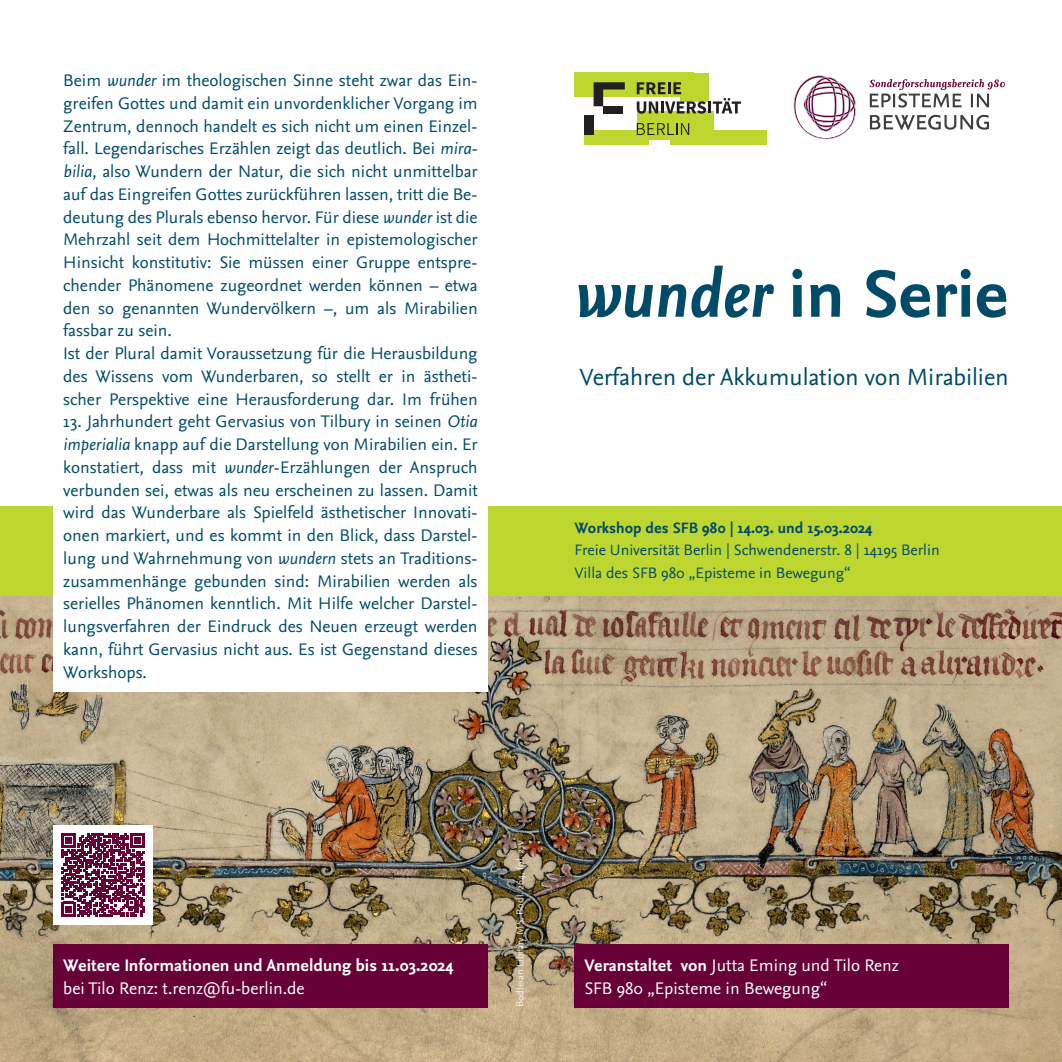
<style>
.page{position:relative;width:1062px;height:1062px;background:#fff}
.page>*{position:absolute;margin:0;border:0;box-sizing:border-box;transform-origin:0 0}
.t1{font:700 70px "Nexus Sans Pro";color:#014b68}
.t2{font:24.5px "Nexus Sans Pro";letter-spacing:-.005em;color:#014b68}
.t3{font:17.5px/22.8px "Nexus Sans Pro";color:#014b68}
.t4{font:17.5px/22.8px "Nexus Sans Pro";color:#fff}
.t5{font:700 17.5px "Nexus Sans Pro";color:#fff}
.t6{font:15.75px/22.8px "Nexus Sans Pro";color:#014b68}
.t7{font:700 15.75px "Nexus Sans Pro";color:#014b68}
.t8{font:10.5px "Nexus Sans Pro";color:#fff}
.s1{font-style:italic}
.s2{font-weight:700}
</style>
<div class="page">
<img style="left:0;top:596px;width:1062px;height:466px">
<svg style="left:793px;top:75px;width:62px;height:64px"></svg>
<svg style="left:870px;top:115px;width:119px;height:15px"></svg>
<svg style="left:869px;top:79px;width:135px;height:29px"></svg>
<div style="left:53px;top:944px;width:434px;height:63px;background:#680038"></div>
<div style="left:574px;top:944px;width:434px;height:63px;background:#680038"></div>
<div style="left:0;top:506px;width:1062px;height:90px;background:#bed630"></div>
<div style="left:574px;top:73px;width:77px;height:24px;background:#bed630"></div>
<div style="left:617px;top:73px;width:77px;height:24px;background:#bed630"></div>
<div style="left:680px;top:73px;width:28px;height:28px;background:#bed630"></div>
<div style="left:584px;top:130px;width:64px;height:15px;background:#bed630"></div>
<div style="left:637px;top:111px;width:76px;height:29px;background:#bed630"></div>
<div style="left:670px;top:130px;width:77px;height:15px;background:#bed630"></div>
<div style="left:680px;top:130px;width:86px;height:15px;background:#bed630"></div>
<svg style="left:593px;top:82px;width:32px;height:24px"></svg>
<div style="left:603px;top:106px;width:19px;height:7px;background:#231f20"></div>
<div style="left:584px;top:116px;width:9px;height:19px;background:#231f20"></div>
<svg style="left:637px;top:82px;width:104px;height:32px"></svg>
<svg style="left:637px;top:123px;width:52px;height:12px"></svg>
<div style="left:53px;top:73px;width:434px;height:619px;background:#fff"></div>
<div style="left:53px;top:825px;width:100px;height:99px;background:#fff"></div>
<svg style="left:61px;top:833px;width:83px;height:83px"></svg>
<p class="t3" style="left:63px;top:68px;width:416px">Beim <span class="s1">wunder</span> im theologischen Sinne steht zwar das Ein&shy;greifen Gottes und damit ein unvordenklicher Vorgang im Zentrum, dennoch handelt es sich nicht um einen Einzel&shy;fall. Legendarisches Erzählen zeigt das deutlich. Bei <span class="s1">mira&shy;bilia</span>, also Wundern der Natur, die sich nicht unmittelbar auf das Eingreifen Gottes zurückführen lassen, tritt die Be&shy;deutung des Plurals ebenso hervor. Für diese <span class="s1">wunder</span> ist die Mehrzahl seit dem Hochmittelalter in epistemologischer Hinsicht konstitutiv: Sie müssen einer Gruppe entspre&shy;chender Phänomene zugeordnet werden können – etwa den so genannten Wundervölkern –, um als Mirabilien fassbar zu sein.<br>Ist der Plural damit Voraussetzung für die Herausbildung des Wissens vom Wunderbaren, so stellt er in ästheti&shy;scher Perspektive eine Herausforderung dar. Im frühen</p>
<p class="t3" style="left:63px;top:409px;width:416px;text-align:justify">13. Jahrhundert geht Gervasius von Tilbury in seinen <span class="s1">Otia imperialia</span> knapp auf die Darstellung von Mirabilien ein. Er konstatiert, dass mit <span class="s1">wunder</span>-Erzählungen der Anspruch verbunden sei, etwas als neu erscheinen zu lassen. Damit wird das Wunderbare als Spielfeld ästhetischer Innovati&shy;onen markiert, und es kommt in den Blick, dass Darstel&shy;lung und Wahrnehmung von <span class="s1">wundern</span> stets an Traditions&shy;zusammenhänge gebunden sind: Mirabilien werden als serielles Phänomen kenntlich. Mit Hilfe welcher Darstel&shy;lungsverfahren der Eindruck des Neuen erzeugt werden kann, führt Gervasius nicht aus. Es ist Gegenstand dieses Workshops.</p>
<h1 class="t1" style="left:574px;top:241px;width:436px"><span class="s1">wunder</span> in Serie</h1>
<h2 class="t2" style="left:579px;top:358px;width:431px">Verfahren der Akkumulation von Mirabilien</h2>
<p class="t7" style="left:574px;top:516px;width:300px">Workshop des SFB 980 | 14.03. und 15.03.2024</p>
<p class="t6" style="left:574px;top:538px;width:367px">Freie Universität Berlin | Schwendenerstr. 8 | 14195 Berlin<br>Villa des SFB 980 „Episteme in Bewegung“</p>
<p class="t5" style="left:63px;top:952px;width:392px">Weitere Informationen und Anmeldung bis 11.03.2024</p>
<p class="t4" style="left:63px;top:975px;width:243px">bei Tilo Renz: t.renz@fu-berlin.de</p>
<p class="t8" style="left:512px;top:1007px;width:168px;rotate:-90deg">Bodleian Library MS. Bodl. 264, fol. 21v</p>
<p class="t4" style="left:584px;top:952px;width:316px"><span class="s2">Veranstaltet von</span> Jutta Eming und Tilo Renz<br>SFB 980 „Episteme in Bewegung“</p>
</div>
